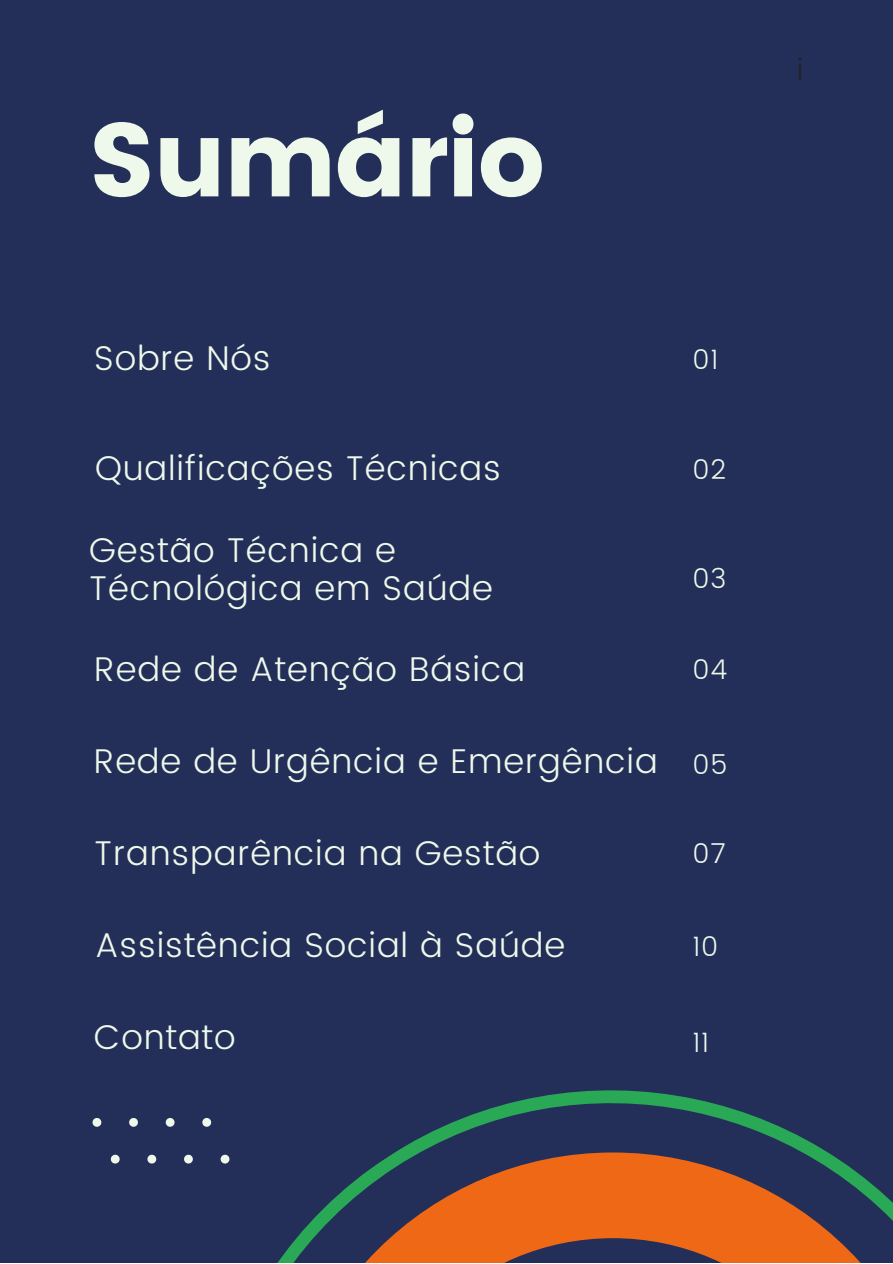
<style>
.page{position:relative;width:893px;height:1264px;background:#fff}
.page>*{position:absolute;margin:0;border:0;box-sizing:border-box;transform-origin:0 0}
.t1{font:104.4px "Poppins";letter-spacing:-.025em;color:#eef8eb}
.t2{font:300 34.35px "Poppins";letter-spacing:.025em;color:#eef8eb}
.t3{font:300 29.85px "Poppins";color:#242424}
.t4{font:300 27.15px "Poppins";letter-spacing:.025em;color:#eef8eb}
</style>
<div class="page">
<div style="left:0;top:0;width:892px;height:1262px;background:#232f59"></div>
<svg style="left:94px;top:1090px;width:733px;height:172px"></svg>
<svg style="left:280px;top:1152px;width:612px;height:110px;fill:#ec6815"></svg>
<svg style="left:92px;top:1117px;width:9px;height:9px"></svg>
<svg style="left:129px;top:1117px;width:9px;height:9px"></svg>
<svg style="left:166px;top:1117px;width:8px;height:9px"></svg>
<svg style="left:202px;top:1117px;width:9px;height:9px"></svg>
<svg style="left:111px;top:1154px;width:9px;height:9px"></svg>
<svg style="left:147px;top:1154px;width:9px;height:9px"></svg>
<svg style="left:184px;top:1154px;width:9px;height:9px"></svg>
<svg style="left:221px;top:1154px;width:8px;height:9px"></svg>
<p class="t1" style="left:88px;top:99px;width:459px">Sumário</p>
<p class="t2" style="left:94px;top:338px;width:178px">Sobre Nós</p>
<p class="t2" style="left:95px;top:448px;width:407px">Qualificações Técnicas</p>
<p class="t2" style="left:89px;top:529px;width:308px">Gestão Técnica e</p>
<p class="t2" style="left:89px;top:567px;width:405px">Técnológica em Saúde</p>
<p class="t4" style="left:692px;top:343px;width:27px">01</p>
<p class="t4" style="left:692px;top:453px;width:35px">02</p>
<p class="t4" style="left:692px;top:563px;width:35px">03</p>
<p class="t2" style="left:94px;top:649px;width:432px">Rede de Atenção Básica</p>
<p class="t4" style="left:692px;top:654px;width:36px">04</p>
<p class="t2" style="left:94px;top:741px;width:565px">Rede de Urgência e Emergência</p>
<p class="t2" style="left:94px;top:833px;width:447px">Transparência na Gestão</p>
<p class="t4" style="left:692px;top:748px;width:36px">05</p>
<p class="t4" style="left:692px;top:838px;width:34px">07</p>
<p class="t2" style="left:95px;top:925px;width:471px">Assistência Social à Saúde</p>
<p class="t4" style="left:692px;top:930px;width:27px">10</p>
<p class="t2" style="left:94px;top:1017px;width:143px">Contato</p>
<p class="t4" style="left:692px;top:1026px;width:18px">11</p>
<p class="t3" style="left:796px;top:52px;width:8px">i</p>
</div>
